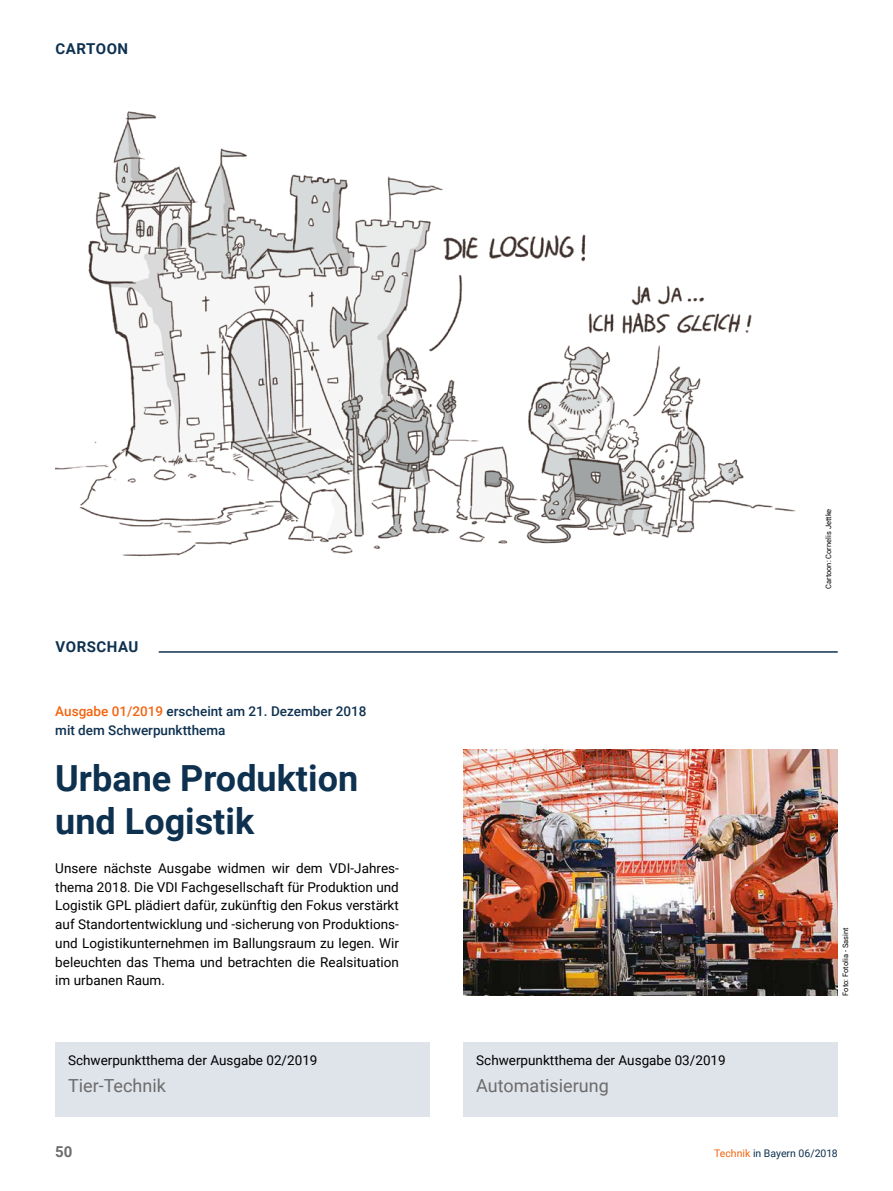
<style>
.page{position:relative;width:893px;height:1191px;background:#fff}
.page>*{position:absolute;margin:0;border:0;box-sizing:border-box;transform-origin:0 0}
.t1{font:700 36px/43.2px "Roboto";color:#0e3150}
.t2{font:18px "Roboto";color:#6d6c6c}
.t3{font:700 15px "Roboto";letter-spacing:.035em;color:#0e3150}
.t4{font:700 15px "Roboto";color:#6d6c6c}
.t5{font:13.5px/18.8px "Roboto";color:#000;text-align:justify}
.t6{font:500 13.5px/18.8px "Roboto";color:#0e3150}
.t7{font:10.5px "Roboto";color:#0e3150}
.t8{font:7.5px "Roboto";color:#000}
.s1{color:#f3640f}
</style>
<div class="page">
<img style="left:463px;top:750px;width:375px;height:246px">
<div style="left:55px;top:1042px;width:374px;height:74px;background:#dfe3ea"></div>
<div style="left:463px;top:1042px;width:375px;height:74px;background:#dfe3ea"></div>
<img style="left:55px;top:111px;width:741px;height:446px">
<hr style="left:159px;top:651px;width:679px;height:1px;background:#0e3150">
<p class="t3" style="left:56px;top:38px;width:74px">CARTOON</p>
<p class="t3" style="left:56px;top:636px;width:84px">VORSCHAU</p>
<p class="t6" style="left:55px;top:701px;width:313px"><span class="s1">Ausgabe 01/2019</span> erscheint am 21. Dezember 2018 mit dem Schwerpunktthema</p>
<h1 class="t1" style="left:55px;top:755px;width:304px">Urbane Produktion und Logistik</h1>
<p class="t5" style="left:55px;top:858px;width:345px">Unsere nächste Ausgabe widmen wir dem VDI-Jahres&shy;thema 2018. Die VDI Fachgesellschaft für Produktion und Logistik GPL plädiert dafür, zukünftig den Fokus verstärkt auf Standortentwicklung und -sicherung von Produktions&shy;und Logistikunternehmen im Ballungsraum zu legen. Wir beleuchten das Thema und betrachten die Realsituation im urbanen Raum.</p>
<p class="t5" style="left:68px;top:1050px;width:251px">Schwerpunktthema der Ausgabe 02/2019</p>
<h2 class="t2" style="left:68px;top:1073px;width:99px">Tier-Technik</h2>
<p class="t5" style="left:476px;top:1050px;width:251px">Schwerpunktthema der Ausgabe 03/2019</p>
<h2 class="t2" style="left:476px;top:1073px;width:134px">Automatisierung</h2>
<p class="t8" style="left:823px;top:589px;width:82px;rotate:-90deg">Cartoon: Cornelis Jettke</p>
<p class="t8" style="left:840px;top:995px;width:69px;rotate:-90deg">Foto: Fotolia - Sasint</p>
<p class="t4" style="left:55px;top:1141px;width:19px">50</p>
<p class="t7" style="left:714px;top:1145px;width:125px"><span class="s1">Technik</span> in Bayern 06/2018</p>
</div>
